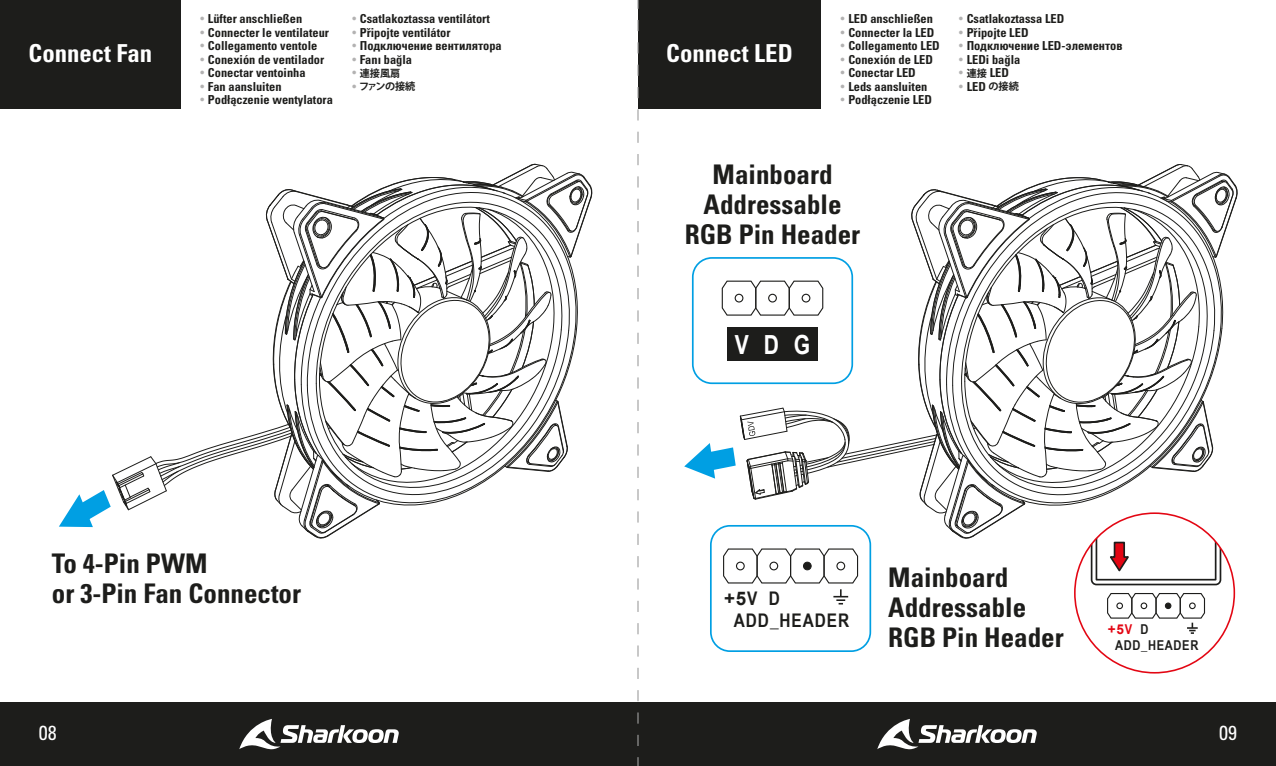
<style>
.page{position:relative;width:1276px;height:766px;background:#fff}
.page>*{position:absolute;margin:0;border:0;box-sizing:border-box;transform-origin:0 0}
.t1{font:27px/29.9px "Univers LTCYR 67 Bold Cond";color:#1d1d1b}
.t2{font:700 26.32px "Arial";color:#fff;scale:.8 1}
.t3{font:24.75px "Univers LTCYR 67 Bold Cond";color:#fff}
.t4{font:condensed 20.25px "Univers LTCYR 57";color:#fff}
.t5{font:700 18.68px "Arial Narrow";letter-spacing:.05em;color:#1d1d1b}
.t6{font:700 18.68px "Arial";color:#1d1d1b}
.t7{font:700 13.5px "Arial Narrow";letter-spacing:.05em;color:#1d1d1b}
.t8{font:700 13.5px "Arial";color:#e30613}
.t9{font:12.38px "Univers LTCYR 67 Bold Cond";color:#1d1d1b}
.t10{font:700 10.12px "Koz Go Pr 6 N";letter-spacing:-.005em;color:#1d1d1b}
.s1{color:#b3b2b2}
.s2{font-family:"Koz Go Pr 6 N";font-weight:700;font-size:10.12px}
.s3{font-family:"Arial Narrow"}
.s4{font-family:"Arial Narrow";color:#1d1d1b}
</style>
<div class="page">
<div style="left:0;top:702px;width:1276px;height:63px;background:#1d1d1b"></div>
<div style="left:0;top:0;width:180px;height:108px;background:#1d1d1b"></div>
<svg style="left:59px;top:164px;width:533px;height:375px"></svg>
<svg style="left:239px;top:719px;width:160px;height:31px"></svg>
<div style="left:638px;top:0;width:183px;height:108px;background:#1d1d1b"></div>
<div style="left:710px;top:525px;width:161px;height:126px;border:2px solid #009fe3;border-radius:19px"></div>
<svg style="left:684px;top:164px;width:553px;height:469px"></svg>
<svg style="left:877px;top:719px;width:159px;height:31px"></svg>
<svg style="left:637px;top:0;width:1px;height:765px"></svg>
<h3 class="t3" style="left:29px;top:38px;width:125px">Connect Fan</h3>
<p class="t9" style="left:199px;top:11px;width:104px"><span class="s1">•</span> Lüfter anschließen</p>
<p class="t9" style="left:199px;top:25px;width:131px"><span class="s1">•</span> Connecter le ventilateur</p>
<p class="t9" style="left:199px;top:38px;width:119px"><span class="s1">•</span> Collegamento ventole</p>
<p class="t9" style="left:199px;top:52px;width:126px"><span class="s1">•</span> Conexión de ventilador</p>
<p class="t9" style="left:199px;top:65px;width:108px"><span class="s1">•</span> Conectar ventoinha</p>
<p class="t9" style="left:199px;top:79px;width:83px"><span class="s1">•</span> Fan aansluiten</p>
<p class="t9" style="left:199px;top:92px;width:135px"><span class="s1">•</span> Podłączenie wentylatora</p>
<p class="t9" style="left:351px;top:11px;width:140px"><span class="s1">•</span> Csatlakoztassa ventilátort</p>
<p class="t9" style="left:351px;top:25px;width:101px"><span class="s1">•</span> Připojte ventilátor</p>
<p class="t9" style="left:351px;top:38px;width:152px"><span class="s1">•</span> Подключение вентилятора</p>
<p class="t9" style="left:351px;top:52px;width:62px"><span class="s1">•</span> Fanı bağla</p>
<p class="t10" style="left:351px;top:67px;width:50px"><span class="s1">•</span> 連接風扇</p>
<p class="t10" style="left:351px;top:81px;width:65px"><span class="s1">•</span> ファンの接続</p>
<h3 class="t3" style="left:666px;top:38px;width:128px">Connect LED</h3>
<p class="t9" style="left:840px;top:11px;width:94px"><span class="s1">•</span> LED anschließen</p>
<p class="t9" style="left:840px;top:25px;width:96px"><span class="s1">•</span> Connecter la LED</p>
<p class="t9" style="left:840px;top:38px;width:101px"><span class="s1">•</span> Collegamento LED</p>
<p class="t9" style="left:840px;top:52px;width:94px"><span class="s1">•</span> Conexión de LED</p>
<p class="t9" style="left:840px;top:65px;width:77px"><span class="s1">•</span> Conectar LED</p>
<p class="t9" style="left:840px;top:79px;width:89px"><span class="s1">•</span> Leds aansluiten</p>
<p class="t9" style="left:840px;top:92px;width:94px"><span class="s1">•</span> Podłączenie LED</p>
<p class="t9" style="left:958px;top:11px;width:108px"><span class="s1">•</span> Csatlakoztassa LED</p>
<p class="t9" style="left:958px;top:25px;width:72px"><span class="s1">•</span> Připojte LED</p>
<p class="t9" style="left:958px;top:38px;width:166px"><span class="s1">•</span> Подключение LED-элементов</p>
<p class="t9" style="left:958px;top:52px;width:64px"><span class="s1">•</span> LEDi bağla</p>
<p class="t9" style="left:958px;top:65px;width:52px"><span class="s1">•</span> <span class="s2">連接</span> LED</p>
<p class="t9" style="left:958px;top:79px;width:62px"><span class="s1">•</span> LED <span class="s2">の接続</span></p>
<h1 class="t1" style="left:685px;top:159px;width:177px;text-align:center">Mainboard<br>Addressable<br>RGB Pin Header</h1>
<h2 class="t2" style="left:735px;top:326px;width:96px">V D G</h2>
<h1 class="t1" style="left:52px;top:547px;width:250px">To 4-Pin PWM<br>or 3-Pin Fan Connector</h1>
<h3 class="t6" style="left:724px;top:584px;width:58px">+5<span class="s3">V D</span></h3>
<h3 class="t5" style="left:734px;top:606px;width:117px">ADD_HEADER</h3>
<h1 class="t1" style="left:888px;top:562px;width:177px">Mainboard<br>Addressable<br>RGB Pin Header</h1>
<p class="t8" style="left:1108px;top:619px;width:42px">+5<span class="s3">V</span> <span class="s4">D</span></p>
<p class="t7" style="left:1115px;top:635px;width:85px">ADD_HEADER</p>
<h3 class="t4" style="left:39px;top:720px;width:19px">08</h3>
<h3 class="t4" style="left:1219px;top:720px;width:19px">09</h3>
</div>
